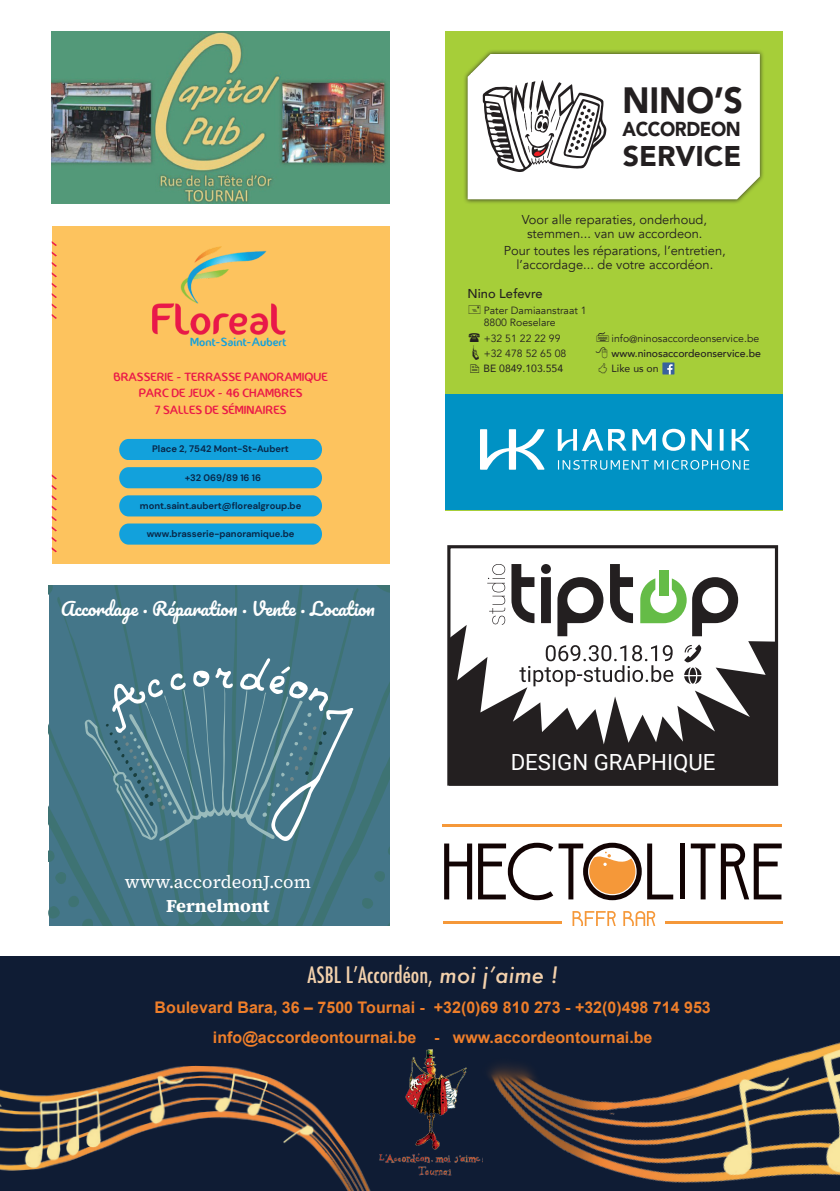
<style>
.page{position:relative;width:840px;height:1191px;background:#fff}
.page>*{position:absolute;margin:0;border:0;box-sizing:border-box;transform-origin:0 0}
.t1{font:900 36.6px "Avenir";color:#231f20;scale:.91 1}
.t2{font:900 28.4px "Avenir";color:#231f20}
.t3{font:22.2px "Roboto";color:#fff}
.t4{font:500 condensed 22px "Futura";color:#f3d1ac}
.t5{font:900 20.2px "Avenir";letter-spacing:-.02em;color:#231f20;scale:.91 1}
.t6{font:18px "Pacifico";color:#fff}
.t7{font:18px "Source Serif 4";color:#fff}
.t8{font:700 18px "Source Serif 4";color:#fff}
.t9{font:700 16px/30px "Arial";color:#ee7e2a;text-align:center}
.t10{font:12.8px/14.4px "Avenir";color:#231f20;text-align:center}
.t11{font:500 12.8px "Avenir";color:#231f20}
.t12{font:12px/16.8px "Fontastique Fontastique";color:#ea1948;text-align:center}
.t13{font:12px "Fontastique Fontastique";color:#13a1dc}
.t14{font:10.4px/12.8px "Avenir";color:#231f20}
.t15{font:500 10.4px "Avenir";color:#231f20}
.t16{font:10.4px "Avenir";color:#231f20}
.t17{font:700 9.4px "DM Sans";color:#092748}
.s1{font-family:"Thingbat Two";font-size:14.4px}
.s2{font-style:italic;font-stretch:normal}
</style>
<div class="page">
<div style="left:0;top:956px;width:839px;height:235px;background:#0f1c34"></div>
<img style="left:393px;top:1049px;width:82px;height:127px">
<img style="left:0;top:1065px;width:393px;height:126px">
<img style="left:475px;top:1042px;width:364px;height:141px">
<img style="left:52px;top:31px;width:337px;height:173px">
<div style="left:444px;top:31px;width:338px;height:479px;background:#a6ce39"></div>
<div style="left:462px;top:49px;width:302px;height:155px;background:#231f20;opacity:.75"></div>
<div style="left:467px;top:54px;width:292px;height:145px;background:#fff"></div>
<div style="left:471px;top:74px;width:146px;height:103px;background:#fff"></div>
<svg style="left:482px;top:80px;width:124px;height:92px"></svg>
<div style="left:662px;top:362px;width:12px;height:12px;background:#39619d"></div>
<svg style="left:667px;top:364px;width:5px;height:10px"></svg>
<div style="left:444px;top:394px;width:338px;height:116px;background:#0092c4"></div>
<svg style="left:480px;top:429px;width:64px;height:41px"></svg>
<svg style="left:558px;top:460px;width:190px;height:10px"></svg>
<hr style="left:731px;top:429px;width:4px;height:21px;background:#5fbad9">
<svg style="left:719px;top:429px;width:4px;height:21px"></svg>
<svg style="left:691px;top:429px;width:20px;height:21px"></svg>
<svg style="left:662px;top:429px;width:22px;height:22px"></svg>
<svg style="left:632px;top:429px;width:23px;height:21px"></svg>
<svg style="left:557px;top:429px;width:19px;height:21px"></svg>
<svg style="left:582px;top:429px;width:44px;height:21px"></svg>
<svg style="left:732px;top:429px;width:16px;height:21px"></svg>
<svg style="left:447px;top:545px;width:332px;height:241px"></svg>
<svg style="left:511px;top:564px;width:23px;height:59px"></svg>
<svg style="left:540px;top:564px;width:10px;height:59px"></svg>
<svg style="left:557px;top:577px;width:46px;height:48px"></svg>
<svg style="left:609px;top:564px;width:23px;height:59px"></svg>
<svg style="left:640px;top:577px;width:97px;height:48px"></svg>
<div style="left:658px;top:570px;width:10px;height:25px;background:#65bc47"></div>
<svg style="left:487px;top:564px;width:18px;height:61px"></svg>
<svg style="left:448px;top:625px;width:329px;height:160px;fill:#231f20"></svg>
<svg style="left:519px;top:645px;width:154px;height:41px"></svg>
<svg style="left:683px;top:644px;width:18px;height:40px"></svg>
<hr style="left:665px;top:920px;width:117px;height:3px;background:#f59839">
<hr style="left:442px;top:824px;width:339px;height:2px;background:#f59839">
<svg style="left:444px;top:843px;width:28px;height:56px"></svg>
<div style="left:679px;top:843px;width:5px;height:56px;background:#120404"></div>
<svg style="left:690px;top:843px;width:91px;height:56px"></svg>
<svg style="left:572px;top:911px;width:44px;height:14px"></svg>
<svg style="left:623px;top:911px;width:33px;height:14px"></svg>
<hr style="left:443px;top:920px;width:118px;height:3px;background:#f59839">
<svg style="left:478px;top:842px;width:194px;height:58px"></svg>
<div style="left:52px;top:226px;width:337px;height:337px;background:#fdc35e"></div>
<svg style="left:52px;top:314px;width:5px;height:5px"></svg>
<svg style="left:52px;top:283px;width:5px;height:25px"></svg>
<svg style="left:52px;top:262px;width:5px;height:15px"></svg>
<svg style="left:52px;top:241px;width:5px;height:15px"></svg>
<svg style="left:52px;top:537px;width:5px;height:15px"></svg>
<svg style="left:52px;top:516px;width:5px;height:15px"></svg>
<svg style="left:52px;top:485px;width:5px;height:25px"></svg>
<svg style="left:52px;top:474px;width:5px;height:5px"></svg>
<img style="left:152px;top:246px;width:133px;height:89px">
<div style="left:119px;top:523px;width:203px;height:21px;background:#12a1dc;border-radius:10px"></div>
<div style="left:119px;top:467px;width:203px;height:21px;background:#12a1dc;border-radius:10px"></div>
<div style="left:119px;top:495px;width:203px;height:21px;background:#12a1dc;border-radius:10px"></div>
<div style="left:119px;top:439px;width:203px;height:21px;background:#12a1dc;border-radius:10px"></div>
<svg style="left:49px;top:585px;width:340px;height:340px;background:#437586"></svg>
<svg style="left:367px;top:585px;width:22px;height:8px"></svg>
<svg style="left:49px;top:585px;width:5px;height:17px"></svg>
<div style="left:362px;top:898px;width:11px;height:11px;background:#3e7373;border-radius:5px"></div>
<svg style="left:373px;top:632px;width:16px;height:293px;background:#437585"></svg>
<svg style="left:49px;top:906px;width:11px;height:12px"></svg>
<svg style="left:55px;top:871px;width:11px;height:13px"></svg>
<svg style="left:82px;top:918px;width:11px;height:7px"></svg>
<svg style="left:49px;top:850px;width:6px;height:12px"></svg>
<div style="left:68px;top:895px;width:11px;height:12px;background:#3e7373;border-radius:50%"></div>
<svg style="left:84px;top:658px;width:269px;height:183px;background:#538291"></svg>
<h1 class="t1" style="left:622px;top:69px;width:134px">NINO’S</h1>
<h3 class="t5" style="left:622px;top:112px;width:131px">ACCORDEON</h3>
<h2 class="t2" style="left:622px;top:132px;width:120px">SERVICE</h2>
<p class="t13" style="left:190px;top:334px;width:98px">Mont-Saint-Aubert</p>
<p class="t12" style="left:113px;top:368px;width:216px">BRASSERIE - TERRASSE PANORAMIQUE<br>PARC DE JEUX - 46 CHAMBRES<br>7 SALLES DE SÉMINAIRES</p>
<p class="t17" style="left:152px;top:443px;width:138px">Place 2, 7542 Mont-St-Aubert</p>
<p class="t17" style="left:184px;top:471px;width:78px">+32 069/89 16 16</p>
<p class="t17" style="left:140px;top:499px;width:163px">mont.saint.aubert@florealgroup.be</p>
<p class="t17" style="left:147px;top:528px;width:149px">www.brasserie-panoramique.be</p>
<h3 class="t6" style="left:61px;top:599px;width:315px">Accordage · Réparation · Vente · Location</h3>
<h3 class="t7" style="left:125px;top:869px;width:187px">www.accordeonJ.com</h3>
<h3 class="t8" style="left:166px;top:893px;width:105px">Fernelmont</h3>
<p class="t10" style="left:521px;top:212px;width:187px">Voor alle reparaties, onderhoud, stemmen... van uw accordeon.</p>
<p class="t10" style="left:503px;top:243px;width:223px">Pour toutes les réparations, l’entretien, l’accordage... de votre accordéon.</p>
<p class="t11" style="left:467px;top:283px;width:77px">Nino Lefevre</p>
<p class="t14" style="left:483px;top:304px;width:104px">Pater Damiaanstraat 1<br>8800 Roeselare</p>
<p class="t14" style="left:483px;top:332px;width:78px">+32 51 22 22 99</p>
<p class="t14" style="left:469px;top:347px;width:98px"><span class="s1">l</span> +32 478 52 65 08</p>
<p class="t16" style="left:483px;top:360px;width:81px">BE 0849.103.554</p>
<p class="t14" style="left:611px;top:332px;width:149px">info@ninosaccordeonservice.be</p>
<p class="t15" style="left:611px;top:344px;width:151px">www.ninosaccordeonservice.be</p>
<p class="t16" style="left:611px;top:360px;width:48px">Like us on</p>
<h3 class="t3" style="left:510px;top:746px;width:206px">DESIGN GRAPHIQUE</h3>
<h3 class="t4" style="left:307px;top:960px;width:252px">ASBL L’Accordéon, <span class="s2">moi j’aime !</span></h3>
<p class="t9" style="left:154px;top:992px;width:557px">Boulevard Bara, 36 – 7500 Tournai - +32(0)69 810 273 - +32(0)498 714 953 info@accordeontournai.be - www.accordeontournai.be</p>
</div>
